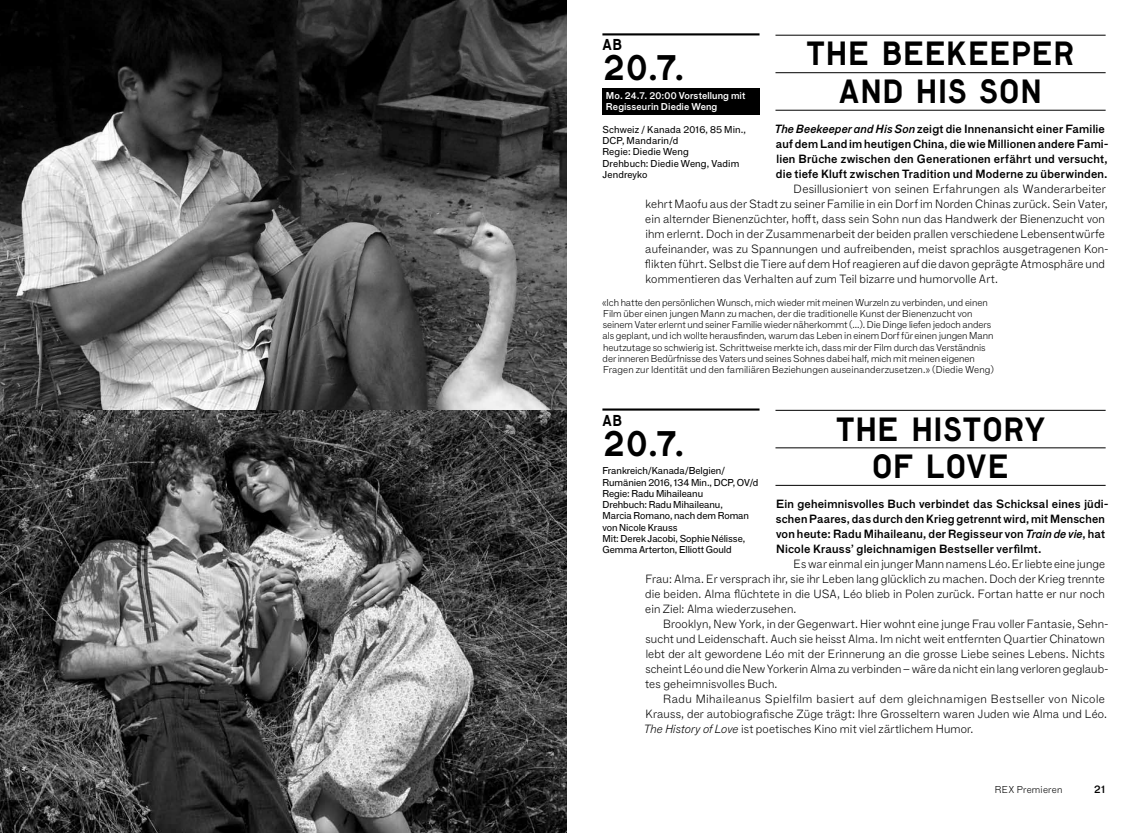
<style>
.page{position:relative;width:1134px;height:833px;background:#fff}
.page>*{position:absolute;margin:0;border:0;box-sizing:border-box;transform-origin:0 0}
.t1{font:33.75px "Lutz Headline";color:#000}
.t2{font:31.88px/37.5px "Lutz Headline";letter-spacing:.02em;color:#000;text-align:center}
.t3{font:15px "Lutz Headline";color:#000}
.t4{font:100 11.5px/15px "F Grotesk";letter-spacing:.01em;color:#000}
.t5{font:11.5px/15px "F Grotesk Demi";letter-spacing:.02em;color:#000}
.t6{font:10.62px "F Grotesk Demi";color:#000}
.t7{font:100 9.75px/11.2px "F Grotesk";letter-spacing:-.005em;color:#000}
.t8{font:9.75px/11.2px "F Grotesk";letter-spacing:-.005em;color:#000}
.t9{font:9.75px/11.2px "F Grotesk";letter-spacing:.015em;color:#000}
.t10{font:100 9.75px "F Grotesk";letter-spacing:.025em;color:#000}
.t11{font:9.62px/11.2px "F Grotesk Demi";letter-spacing:.01em;color:#fff}
.s1{font-style:italic}
</style>
<div class="page">
<img style="left:0;top:0;width:567px;height:410px">
<img style="left:0;top:410px;width:567px;height:423px">
<hr style="left:775px;top:35px;width:331px;height:1px;background:#000">
<hr style="left:775px;top:72px;width:331px;height:1px;background:#000">
<hr style="left:775px;top:110px;width:331px;height:1px;background:#000">
<hr style="left:775px;top:410px;width:331px;height:1px;background:#000">
<hr style="left:775px;top:447px;width:331px;height:1px;background:#000">
<hr style="left:775px;top:485px;width:331px;height:1px;background:#000">
<hr style="left:602px;top:408px;width:157px;height:2px;background:#000">
<div style="left:602px;top:88px;width:157px;height:26px;background:#000"></div>
<hr style="left:602px;top:33px;width:157px;height:2px;background:#000">
<h3 class="t3" style="left:602px;top:35px;width:21px">AB</h3>
<h1 class="t1" style="left:602px;top:46px;width:84px">20.7.</h1>
<p class="t11" style="left:606px;top:90px;width:141px">Mo. 24.7. 20:00 Vorstellung mit<br>Regisseurin Diedie Weng</p>
<p class="t9" style="left:602px;top:124px;width:145px">Schweiz / Kanada 2016, 85 Min.,<br>DCP, Mandarin/d<br>Regie: Diedie Weng<br>Drehbuch: Diedie Weng, Vadim<br>Jendreyko</p>
<h2 class="t2" style="left:806px;top:34px;width:269px">THE BEEKEEPER<br>AND HIS SON</h2>
<p class="t5" style="left:775px;top:121px;width:335px"><span class="s1">The Beekeeper and His Son</span> zeigt die Innenansicht einer Familie auf dem Land im heutigen China, die wie Millionen andere Fami&shy;lien Brüche zwischen den Generationen erfährt und versucht, die tiefe Kluft zwischen Tradition und Moderne zu überwinden.</p>
<p class="t4" style="left:645px;top:181px;width:465px;text-indent:149px">Desillusioniert von seinen Erfahrungen als Wanderarbeiter kehrt Maofu aus der Stadt zu seiner Familie in ein Dorf im Norden Chinas zurück. Sein Vater, ein alternder Bienenzüchter, hofft, dass sein Sohn nun das Handwerk der Bienenzucht von ihm erlernt. Doch in der Zusammenarbeit der beiden prallen verschiedene Lebensentwürfe aufeinander, was zu Spannungen und aufreibenden, meist sprachlos ausgetragenen Kon&shy;flikten führt. Selbst die Tiere auf dem Hof reagieren auf die davon geprägte Atmosphäre und kommentieren das Verhalten auf zum Teil bizarre und humorvolle Art.</p>
<p class="t7" style="left:602px;top:296px;width:393px">«Ich hatte den persönlichen Wunsch, mich wieder mit meinen Wurzeln zu verbinden, und einen Film über einen jungen Mann zu machen, der die traditionelle Kunst der Bienenzucht von seinem Vater erlernt und seiner Familie wieder näherkommt (...). Die Dinge liefen jedoch anders als geplant, und ich wollte herausfinden, warum das Leben in einem Dorf für einen jungen Mann heutzutage so schwierig ist. Schrittweise merkte ich, dass mir der Film durch das Verständnis der inneren Bedürfnisse des Vaters und seines Sohnes dabei half, mich mit meinen eigenen Fragen zur Identität und den familiären Beziehungen auseinanderzusetzen.» (Diedie Weng)</p>
<h3 class="t3" style="left:602px;top:410px;width:21px">AB</h3>
<h1 class="t1" style="left:602px;top:421px;width:84px">20.7.</h1>
<p class="t8" style="left:602px;top:465px;width:157px">Frankreich/Kanada/Belgien/<br>Rumänien 2016, 134 Min., DCP, OV/d<br>Regie: Radu Mihaileanu<br>Drehbuch: Radu Mihaileanu,<br>Marcia Romano, nach dem Roman von Nicole Krauss<br>Mit: Derek Jacobi, Sophie Nélisse,<br>Gemma Arterton, Elliott Gould</p>
<h2 class="t2" style="left:836px;top:409px;width:210px">THE HISTORY<br>OF LOVE</h2>
<p class="t5" style="left:776px;top:496px;width:334px">Ein geheimnisvolles Buch verbindet das Schicksal eines jüdi&shy;schen Paares, das durch den Krieg getrennt wird, mit Menschen von heute: Radu Mihaileanu, der Regisseur von <span class="s1">Train de vie</span>, hat Nicole Krauss’ gleichnamigen Bestseller verfilmt.</p>
<p class="t4" style="left:645px;top:556px;width:461px;text-align:justify;text-indent:148px">Es war einmal ein junger Mann namens Léo. Er liebte eine junge Frau: Alma. Er versprach ihr, sie ihr Leben lang glücklich zu machen. Doch der Krieg trennte die beiden. Alma flüchtete in die USA, Léo blieb in Polen zurück. Fortan hatte er nur noch ein Ziel: Alma wiederzusehen.</p>
<p class="t4" style="left:645px;top:616px;width:465px;text-indent:18px">Brooklyn, New York, in der Gegenwart. Hier wohnt eine junge Frau voller Fantasie, Sehn&shy;sucht und Leidenschaft. Auch sie heisst Alma. Im nicht weit entfernten Quartier Chinatown lebt der alt gewordene Léo mit der Erinnerung an die grosse Liebe seines Lebens. Nichts scheint Léo und die New Yorkerin Alma zu verbinden – wäre da nicht ein lang verloren geglaub&shy;tes geheimnisvolles Buch.</p>
<p class="t4" style="left:644px;top:691px;width:465px;text-indent:19px">Radu Mihaileanus Spielfilm basiert auf dem gleichnamigen Bestseller von Nicole<br>Krauss, der autobiografische Züge trägt: Ihre Grosseltern waren Juden wie Alma und Léo.<br><span class="s1">The History of Love</span> ist poetisches Kino mit viel zärtlichem Humor.</p>
<p class="t10" style="left:995px;top:783px;width:69px">REX Premieren</p>
<p class="t6" style="left:1094px;top:783px;width:13px">21</p>
</div>
